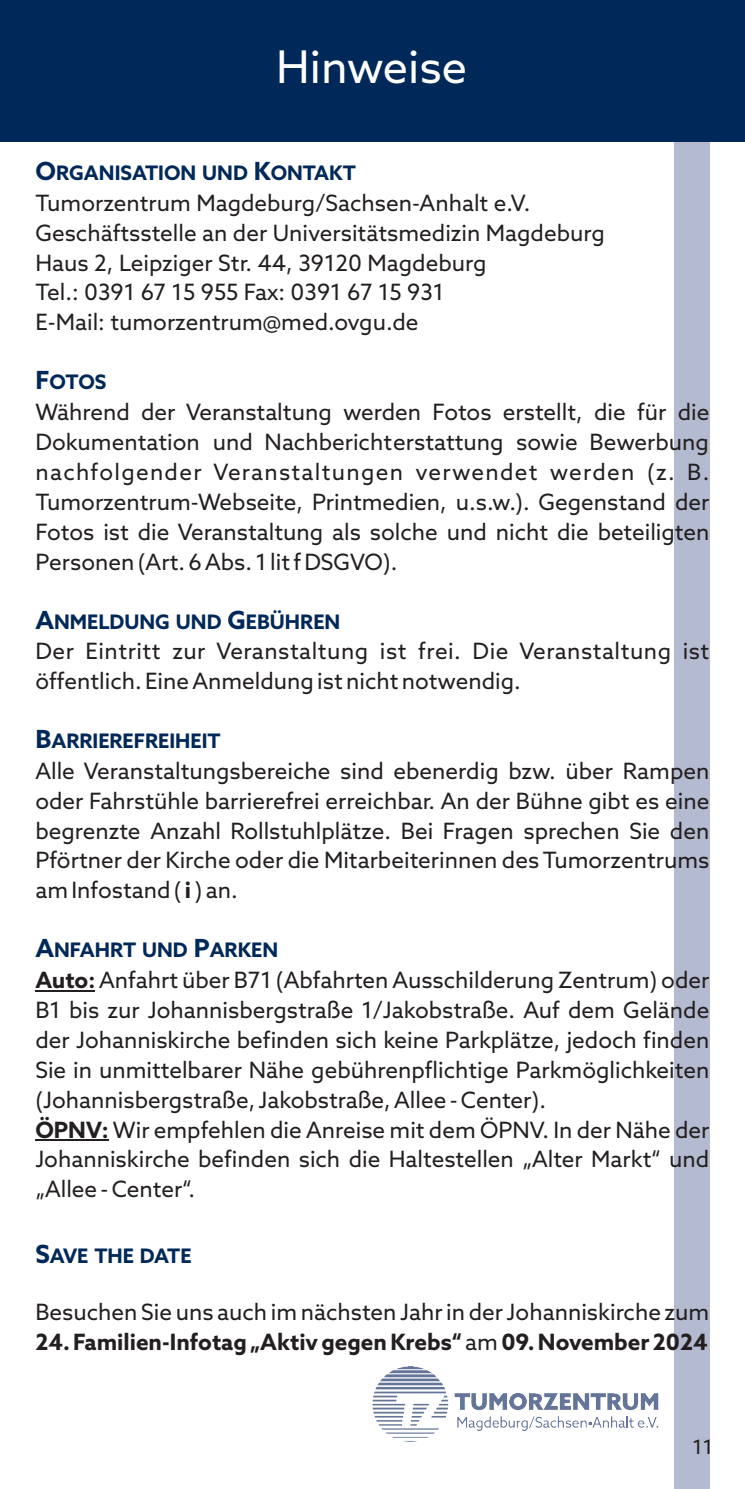
<style>
.page{position:relative;width:745px;height:1489px;background:#fff}
.page>*{position:absolute;margin:0;border:0;box-sizing:border-box;transform-origin:0 0}
.t1{font:45px "Azo Sans";color:#fff}
.t2{font:22.5px/30px "Azo Sans";color:#231f20}
.t3{font:700 22.5px "Azo Sans";color:#231f20}
.t4{font:700 20px "Azo Sans";color:#002858}
.t5{font:20px "Azo Sans";color:#231f20}
.s1{font-size:25px}
.s2{font-weight:700}
.s3{font-weight:400}
</style>
<div class="page">
<div style="left:0;top:0;width:744px;height:142px;background:#002858"></div>
<img style="left:400px;top:1366px;width:21px;height:2px">
<img style="left:390px;top:1370px;width:40px;height:2px">
<img style="left:384px;top:1374px;width:52px;height:3px">
<img style="left:380px;top:1378px;width:60px;height:3px">
<img style="left:377px;top:1382px;width:66px;height:3px">
<img style="left:374px;top:1387px;width:72px;height:6px">
<img style="left:373px;top:1395px;width:24px;height:2px">
<img style="left:372px;top:1399px;width:25px;height:2px">
<img style="left:372px;top:1403px;width:33px;height:2px">
<img style="left:372px;top:1407px;width:32px;height:2px">
<img style="left:373px;top:1411px;width:31px;height:2px">
<img style="left:374px;top:1416px;width:29px;height:1px">
<img style="left:376px;top:1420px;width:26px;height:1px">
<svg style="left:410px;top:1395px;width:38px;height:30px"></svg>
<img style="left:378px;top:1424px;width:24px;height:1px">
<img style="left:381px;top:1428px;width:58px;height:1px">
<img style="left:386px;top:1432px;width:49px;height:1px">
<img style="left:454px;top:1393px;width:32px;height:16px">
<img style="left:489px;top:1393px;width:17px;height:16px">
<img style="left:509px;top:1393px;width:17px;height:16px">
<img style="left:529px;top:1393px;width:28px;height:16px">
<img style="left:559px;top:1393px;width:11px;height:16px">
<img style="left:573px;top:1393px;width:15px;height:16px">
<img style="left:590px;top:1393px;width:15px;height:16px">
<img style="left:607px;top:1393px;width:30px;height:16px">
<img style="left:640px;top:1393px;width:17px;height:16px">
<svg style="left:457px;top:1416px;width:200px;height:14px"></svg>
<hr style="left:35px;top:990px;width:60px;height:1px;background:#231f20">
<hr style="left:35px;top:1139px;width:74px;height:1px;background:#231f20">
<h1 class="t1" style="left:276px;top:48px;width:192px">Hinweise</h1>
<p class="t4" style="left:35px;top:165px;width:322px"><span class="s1">O</span>RGANISATION UND <span class="s1">K</span>ONTAKT</p>
<p class="t2" style="left:35px;top:190px;width:570px">Tumorzentrum Magdeburg/Sachsen-Anhalt e.V.<br>Geschäftsstelle an der Universitätsmedizin Magdeburg Haus 2, Leipziger Str. 44, 39120 Magdeburg<br>Tel.: 0391 67 15 955 Fax: 0391 67 15 931<br>E-Mail: tumorzentrum@med.ovgu.de</p>
<p class="t4" style="left:35px;top:374px;width:72px"><span class="s1">F</span>OTOS</p>
<p class="t2" style="left:35px;top:399px;width:675px;text-align:justify">Während der Veranstaltung werden Fotos erstellt, die für die Dokumentation und Nachberichterstattung sowie Bewerbung nachfolgender Veranstaltungen verwendet werden (z. B.<br>Tumorzentrum-Webseite, Printmedien, u.s.w.). Gegenstand der Fotos ist die Veranstaltung als solche und nicht die beteiligten Personen (Art. 6 Abs. 1 lit f DSGVO).</p>
<p class="t4" style="left:35px;top:613px;width:306px"><span class="s1">A</span>NMELDUNG UND <span class="s1">G</span>EBÜHREN</p>
<p class="t2" style="left:35px;top:638px;width:675px">Der Eintritt zur Veranstaltung ist frei. Die Veranstaltung ist öffentlich. Eine Anmeldung ist nicht notwendig.</p>
<p class="t4" style="left:35px;top:732px;width:187px"><span class="s1">B</span>ARRIEREFREIHEIT</p>
<p class="t2" style="left:35px;top:757px;width:675px;text-align:justify">Alle Veranstaltungsbereiche sind ebenerdig bzw. über Rampen oder Fahrstühle barrierefrei erreichbar. An der Bühne gibt es eine begrenzte Anzahl Rollstuhlplätze. Bei Fragen sprechen Sie den Pförtner der Kirche oder die Mitarbeiterinnen des Tumorzentrums am Infostand (<span class="s2">i</span>) an.</p>
<p class="t4" style="left:35px;top:941px;width:244px"><span class="s1">A</span>NFAHRT UND <span class="s1">P</span>ARKEN</p>
<p class="t2" style="left:35px;top:966px;width:675px"><span class="s2">Auto:</span> Anfahrt über B71 (Abfahrten Ausschilderung Zentrum) oder B1 bis zur Johannisbergstraße 1/Jakobstraße. Auf dem Gelände der Johanniskirche befinden sich keine Parkplätze, jedoch finden Sie in unmittelbarer Nähe gebührenpflichtige Parkmöglichkeiten (Johannisbergstraße, Jakobstraße, Allee - Center).<br><span class="s2">ÖPNV:</span> Wir empfehlen die Anreise mit dem ÖPNV. In der Nähe der Johanniskirche befinden sich die Haltestellen „Alter Markt“ und „Allee - Center“.</p>
<p class="t4" style="left:35px;top:1247px;width:158px"><span class="s1">S</span>AVE THE DATE</p>
<p class="t2" style="left:35px;top:1298px;width:675px">Besuchen Sie uns auch im nächsten Jahr in der Johanniskirche zum</p>
<p class="t3" style="left:35px;top:1332px;width:673px">24. Familien-Infotag „Aktiv gegen Krebs“ <span class="s3">am</span> 09. November 2024</p>
<p class="t5" style="left:692px;top:1437px;width:22px">11</p>
</div>
